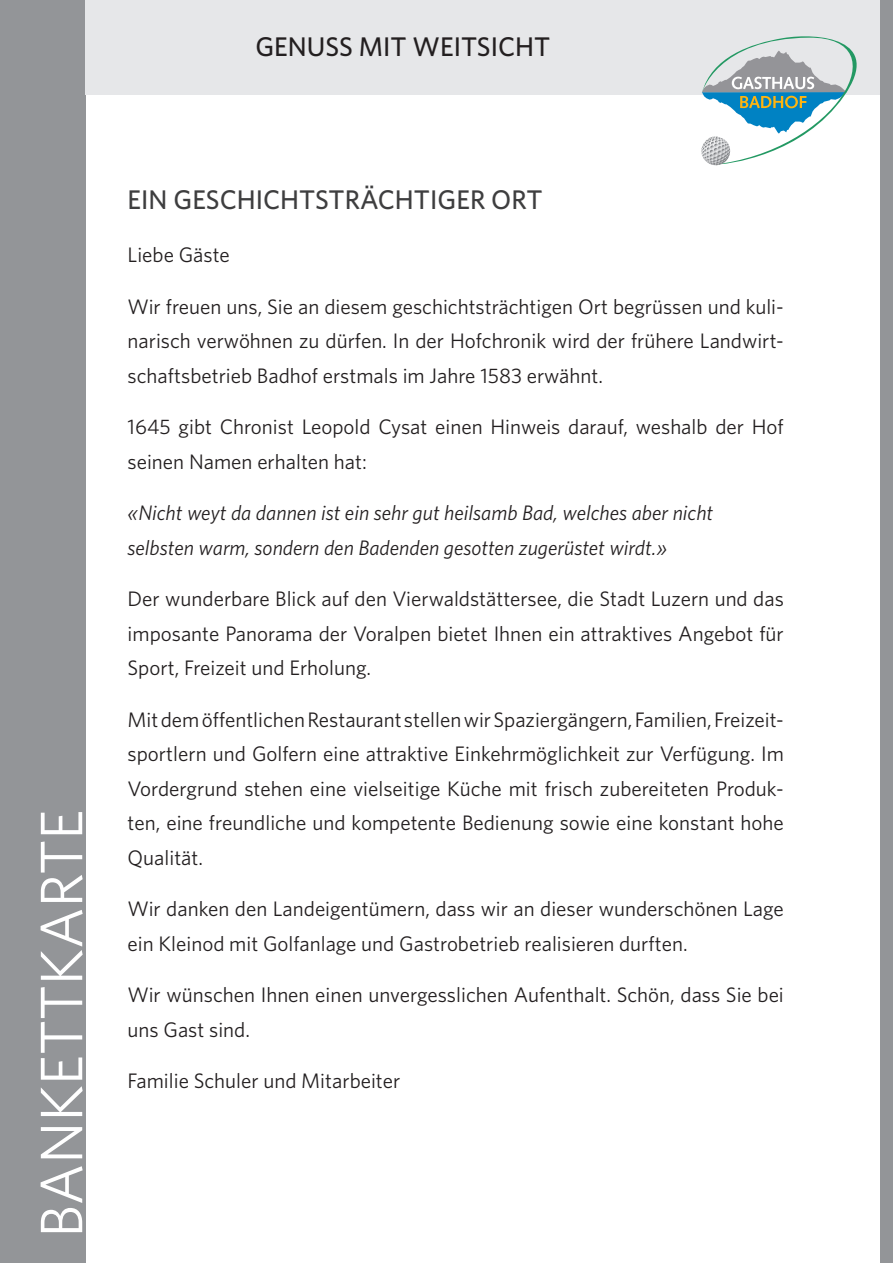
<style>
.page{position:relative;width:893px;height:1263px;background:#fff}
.page>*{position:absolute;margin:0;border:0;box-sizing:border-box;transform-origin:0 0}
.t1{font:60px "Whitney";color:#fff}
.t2{font:500 27px "Whitney";color:#3e3e3f}
.t3{font:500 27px "Whitney";color:#231f20}
.t4{font:21px/34.5px "Whitney";color:#231f20;text-align:justify}
.t5{font:italic 21px/34.5px "Whitney";color:#231f20}
</style>
<div class="page">
<div style="left:0;top:0;width:85px;height:1263px;background:#939598"></div>
<div style="left:85px;top:0;width:808px;height:94px;background:#e6e7e9"></div>
<svg style="left:700px;top:36px;width:157px;height:130px"></svg>
<div style="left:880px;top:0;width:13px;height:1263px;background:#939598"></div>
<p class="t3" style="left:255px;top:28px;width:296px">GENUSS MIT WEITSICHT</p>
<h1 class="t1" style="left:22px;top:1238px;width:430px;rotate:-90deg">BANKETTKARTE</h1>
<p class="t2" style="left:128px;top:181px;width:416px">EIN GESCHICHTSTRÄCHTIGER ORT</p>
<p class="t4" style="left:128px;top:237px;width:104px">Liebe Gäste</p>
<p class="t4" style="left:128px;top:289px;width:658px">Wir freuen uns, Sie an diesem geschichtsträchtigen Ort begrüssen und kuli&shy;narisch verwöhnen zu dürfen. In der Hofchronik wird der frühere Landwirt&shy;schaftsbetrieb Badhof erstmals im Jahre 1583 erwähnt.</p>
<p class="t4" style="left:128px;top:409px;width:658px">1645 gibt Chronist Leopold Cysat einen Hinweis darauf, weshalb der Hof seinen Namen erhalten hat:</p>
<p class="t5" style="left:128px;top:495px;width:587px">«Nicht weyt da dannen ist ein sehr gut heilsamb Bad, welches aber nicht selbsten warm, sondern den Badenden gesotten zugerüstet wirdt.»</p>
<p class="t4" style="left:128px;top:581px;width:658px">Der wunderbare Blick auf den Vierwaldstättersee, die Stadt Luzern und das imposante Panorama der Voralpen bietet Ihnen ein attraktives Angebot für Sport, Freizeit und Erholung.</p>
<p class="t4" style="left:128px;top:702px;width:658px">Mit dem öffentlichen Restaurant stellen wir Spaziergängern, Familien, Freizeit&shy;sportlern und Golfern eine attraktive Einkehrmöglichkeit zur Verfügung. Im Vordergrund stehen eine vielseitige Küche mit frisch zubereiteten Produk&shy;ten, eine freundliche und kompetente Bedienung sowie eine konstant hohe Qualität.</p>
<p class="t4" style="left:128px;top:891px;width:658px">Wir danken den Landeigentümern, dass wir an dieser wunderschönen Lage ein Kleinod mit Golfanlage und Gastrobetrieb realisieren durften.</p>
<p class="t4" style="left:128px;top:977px;width:658px">Wir wünschen Ihnen einen unvergesslichen Aufenthalt. Schön, dass Sie bei uns Gast sind.</p>
<p class="t4" style="left:128px;top:1063px;width:274px">Familie Schuler und Mitarbeiter</p>
</div>
